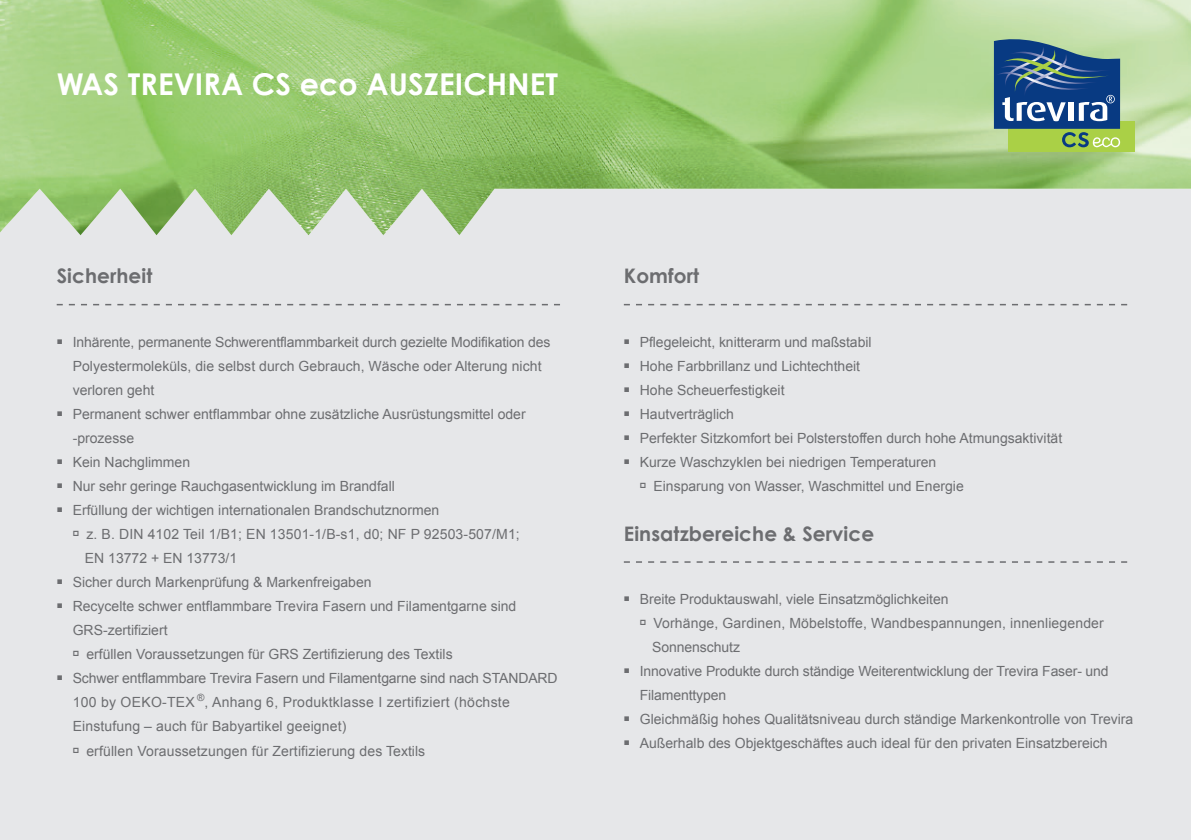
<style>
.page{position:relative;width:1191px;height:840px;background:#fff}
.page>*{position:absolute;margin:0;border:0;box-sizing:border-box;transform-origin:0 0}
.t1{font:700 30px "Century Gothic";letter-spacing:.005em;color:#fff}
.t2{font:700 20px "Century Gothic";letter-spacing:.005em;color:#6c6d70}
.t3{font:14px/24px "Arial";color:#6c6d70}
.t4{font:14px "Arial";letter-spacing:.02em;color:#6c6d70}
</style>
<div class="page">
<div style="left:0;top:0;width:1191px;height:839px;background:#e6e7e9"></div>
<img style="left:0;top:0;width:1191px;height:235px">
<svg style="left:57px;top:304px;width:503px;height:1px"></svg>
<svg style="left:624px;top:304px;width:503px;height:1px"></svg>
<svg style="left:624px;top:561px;width:503px;height:1px"></svg>
<div style="left:1008px;top:121px;width:126px;height:30px;background:#aad046"></div>
<svg style="left:994px;top:39px;width:126px;height:108px;background:#4f7789"></svg>
<h1 class="t1" style="left:57px;top:65px;width:503px">WAS TREVIRA CS eco AUSZEICHNET</h1>
<h2 class="t2" style="left:57px;top:263px;width:97px">Sicherheit</h2>
<h2 class="t2" style="left:624px;top:263px;width:77px">Komfort</h2>
<p class="t3" style="left:73px;top:330px;width:479px;text-indent:-16px"><sup>■</sup> Inhärente, permanente Schwerentflammbarkeit durch gezielte Modifikation des<br>Polyestermoleküls, die selbst durch Gebrauch, Wäsche oder Alterung nicht verloren geht</p>
<p class="t3" style="left:73px;top:402px;width:454px;text-indent:-16px"><sup>■</sup> Permanent schwer entflammbar ohne zusätzliche Ausrüstungsmittel oder -prozesse</p>
<p class="t3" style="left:57px;top:450px;width:135px"><sup>■</sup> Kein Nachglimmen</p>
<p class="t3" style="left:57px;top:474px;width:340px"><sup>■</sup> Nur sehr geringe Rauchgasentwicklung im Brandfall</p>
<p class="t3" style="left:85px;top:498px;width:436px;text-indent:-28px"><sup>■</sup> Erfüllung der wichtigen internationalen Brandschutznormen<br>z. B. DIN 4102 Teil 1/B1; EN 13501-1/B-s1, d0; NF P 92503-507/M1;<br>EN 13772 + EN 13773/1</p>
<p class="t3" style="left:57px;top:570px;width:316px"><sup>■</sup> Sicher durch Markenprüfung &amp; Markenfreigaben</p>
<p class="t3" style="left:57px;top:594px;width:461px"><sup>■</sup> Recycelte schwer entflammbare Trevira Fasern und Filamentgarne sind</p>
<p class="t3" style="left:73px;top:618px;width:96px">GRS-zertifiziert</p>
<p class="t3" style="left:86px;top:642px;width:368px">erfüllen Voraussetzungen für GRS Zertifizierung des Textils</p>
<p class="t3" style="left:57px;top:666px;width:502px"><sup>■</sup> Schwer entflammbare Trevira Fasern und Filamentgarne sind nach STANDARD</p>
<p class="t4" style="left:73px;top:693px;width:439px">100 by OEKO-TEX <sup>®</sup>, Anhang 6, Produktklasse I zertifiziert (höchste</p>
<p class="t3" style="left:73px;top:714px;width:275px">Einstufung – auch für Babyartikel geeignet)</p>
<p class="t3" style="left:86px;top:738px;width:340px">erfüllen Voraussetzungen für Zertifizierung des Textils</p>
<p class="t3" style="left:624px;top:330px;width:249px"><sup>■</sup> Pflegeleicht, knitterarm und maßstabil</p>
<p class="t3" style="left:624px;top:354px;width:238px"><sup>■</sup> Hohe Farbbrillanz und Lichtechtheit</p>
<p class="t3" style="left:624px;top:378px;width:162px"><sup>■</sup> Hohe Scheuerfestigkeit</p>
<p class="t3" style="left:624px;top:402px;width:112px"><sup>■</sup> Hautverträglich</p>
<p class="t3" style="left:624px;top:426px;width:440px"><sup>■</sup> Perfekter Sitzkomfort bei Polsterstoffen durch hohe Atmungsaktivität</p>
<p class="t3" style="left:653px;top:450px;width:312px;text-indent:-30px"><sup>■</sup> Kurze Waschzyklen bei niedrigen Temperaturen<br>Einsparung von Wasser, Waschmittel und Energie</p>
<h2 class="t2" style="left:624px;top:520px;width:252px">Einsatzbereiche &amp; Service</h2>
<p class="t3" style="left:652px;top:587px;width:453px;text-indent:-28px"><sup>■</sup> Breite Produktauswahl, viele Einsatzmöglichkeiten<br>Vorhänge, Gardinen, Möbelstoffe, Wandbespannungen, innenliegender<br>Sonnenschutz</p>
<p class="t3" style="left:640px;top:659px;width:470px;text-indent:-16px"><sup>■</sup> Innovative Produkte durch ständige Weiterentwicklung der Trevira Faser- und<br>Filamenttypen</p>
<p class="t3" style="left:624px;top:707px;width:511px"><sup>■</sup> Gleichmäßig hohes Qualitätsniveau durch ständige Markenkontrolle von Trevira</p>
<p class="t3" style="left:624px;top:731px;width:485px"><sup>■</sup> Außerhalb des Objektgeschäftes auch ideal für den privaten Einsatzbereich</p>
</div>
